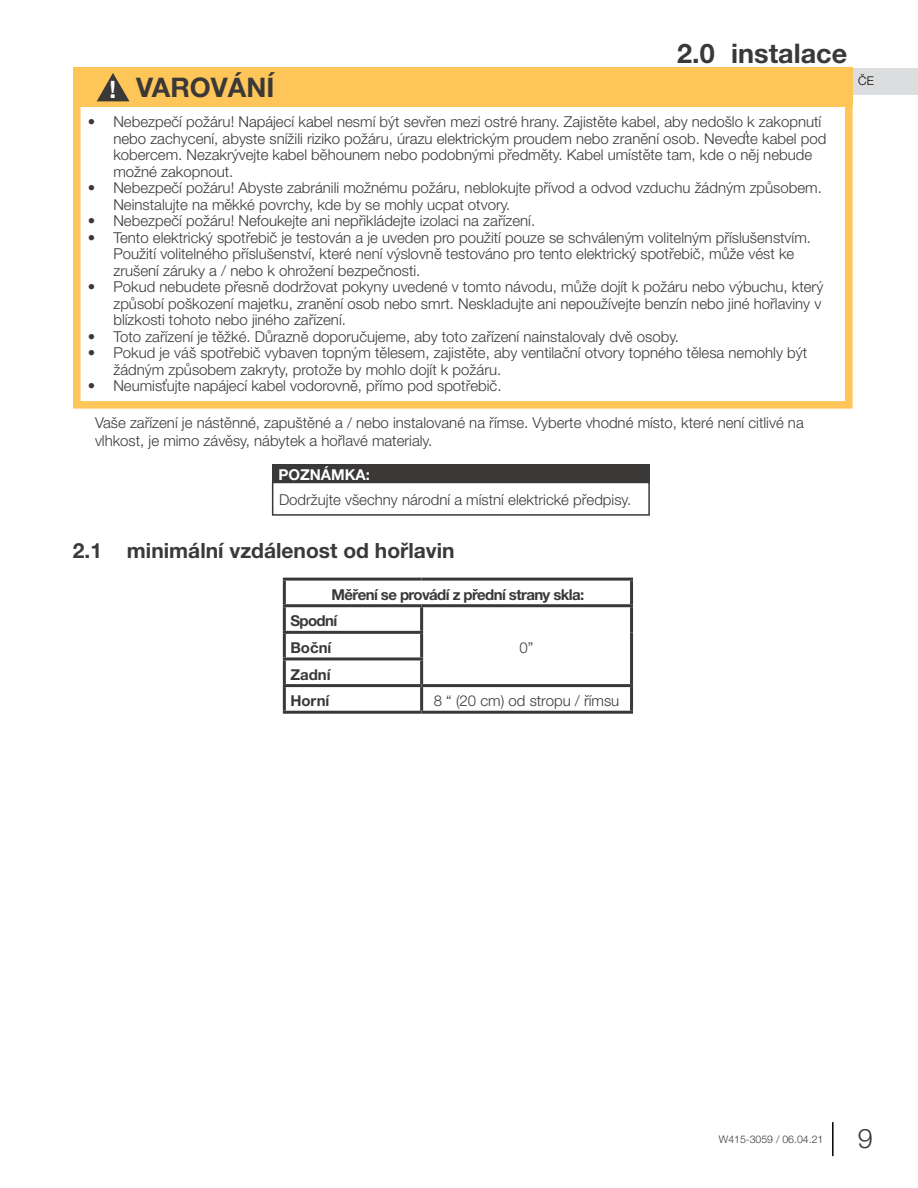
<style>
.page{position:relative;width:918px;height:1188px;background:#fff}
.page>*{position:absolute;margin:0;border:0;box-sizing:border-box;transform-origin:0 0}
.t1{font:700 27px "Helvetica Neue";color:#3b3838}
.t2{font:300 27px "Helvetica Neue";color:#3b3838}
.t3{font:700 21px "Helvetica Neue";color:#3b3838}
.t4{font:300 15px/16.5px "Helvetica Neue";color:#3b3838}
.t5{font:700 15px/26.7px "Helvetica Neue";letter-spacing:-.04em;color:#3b3838}
.t6{font:700 15px/26.7px "Helvetica Neue";color:#3b3838}
.t7{font:700 15px "Helvetica Neue";color:#fff}
.t8{font:300 12px "Helvetica Neue";color:#000}
.t9{font:300 10.5px "Helvetica Neue";color:#3b3838}
.s1{font-size:24px;color:#fff}
</style>
<div class="page">
<hr style="left:832px;top:1122px;width:2px;height:34px;background:#000">
<div style="left:853px;top:68px;width:65px;height:27px;background:#dcddde"></div>
<hr style="left:283px;top:578px;width:139px;height:3px;background:#3b3838">
<hr style="left:283px;top:581px;width:3px;height:23px;background:#3b3838">
<hr style="left:422px;top:578px;width:211px;height:3px;background:#3b3838">
<hr style="left:630px;top:581px;width:3px;height:23px;background:#3b3838">
<hr style="left:283px;top:604px;width:139px;height:3px;background:#3b3838">
<hr style="left:283px;top:607px;width:3px;height:24px;background:#3b3838">
<hr style="left:422px;top:604px;width:211px;height:3px;background:#3b3838">
<hr style="left:420px;top:607px;width:3px;height:24px;background:#3b3838">
<hr style="left:630px;top:607px;width:3px;height:25px;background:#3b3838">
<hr style="left:283px;top:631px;width:140px;height:3px;background:#3b3838">
<hr style="left:283px;top:634px;width:3px;height:23px;background:#3b3838">
<hr style="left:420px;top:634px;width:3px;height:23px;background:#3b3838">
<hr style="left:630px;top:632px;width:3px;height:27px;background:#3b3838">
<hr style="left:283px;top:657px;width:140px;height:3px;background:#3b3838">
<hr style="left:283px;top:660px;width:3px;height:24px;background:#3b3838">
<hr style="left:420px;top:660px;width:3px;height:24px;background:#3b3838">
<hr style="left:630px;top:659px;width:3px;height:25px;background:#3b3838">
<hr style="left:283px;top:684px;width:139px;height:3px;background:#3b3838">
<hr style="left:283px;top:687px;width:3px;height:24px;background:#3b3838">
<hr style="left:422px;top:684px;width:211px;height:3px;background:#3b3838">
<hr style="left:420px;top:687px;width:3px;height:24px;background:#3b3838">
<hr style="left:630px;top:687px;width:3px;height:24px;background:#3b3838">
<hr style="left:283px;top:711px;width:139px;height:3px;background:#3b3838">
<hr style="left:422px;top:711px;width:211px;height:3px;background:#3b3838">
<div style="left:272px;top:482px;width:378px;height:34px;border:2px solid #3b3838"></div>
<div style="left:272px;top:465px;width:378px;height:18px;background:#3b3838"></div>
<div style="left:73px;top:92px;width:780px;height:317px;border:8px solid #fec558"></div>
<div style="left:73px;top:68px;width:780px;height:39px;background:#fec558"></div>
<svg style="left:97px;top:73px;width:33px;height:28px"></svg>
<h1 class="t1" style="left:109px;top:67px;width:167px"><span class="s1">!</span> VAROVÁNÍ</h1>
<h1 class="t1" style="left:705px;top:32px;width:142px">installation</h1>
<h1 class="t1" style="left:677px;top:33px;width:171px">2.0 instalace</h1>
<p class="t4" style="left:113px;top:113px;width:714px;text-indent:-26px">• Nebezpečí požáru! Napájecí kabel nesmí být sevřen mezi ostré hrany. Zajistěte kabel, aby nedošlo k zakopnutí nebo zachycení, abyste snížili riziko požáru, úrazu elektrickým proudem nebo zranění osob. Neveďte kabel pod kobercem. Nezakrývejte kabel běhounem nebo podobnými předměty. Kabel umístěte tam, kde o něj nebude možné zakopnout.</p>
<p class="t4" style="left:113px;top:179px;width:710px;text-indent:-26px">• Nebezpečí požáru! Abyste zabránili možnému požáru, neblokujte přívod a odvod vzduchu žádným způsobem.<br>Neinstalujte na měkké povrchy, kde by se mohly ucpat otvory.</p>
<p class="t4" style="left:88px;top:212px;width:449px">• Nebezpečí požáru! Nefoukejte ani nepřikládejte izolaci na zařízení.</p>
<p class="t4" style="left:113px;top:228px;width:699px;text-indent:-26px">• Tento elektrický spotřebič je testován a je uveden pro použití pouze se schváleným volitelným příslušenstvím.<br>Použití volitelného příslušenství, které není výslovně testováno pro tento elektrický spotřebič, může vést ke zrušení záruky a / nebo k ohrožení bezpečnosti.</p>
<p class="t4" style="left:113px;top:278px;width:711px;text-indent:-26px">• Pokud nebudete přesně dodržovat pokyny uvedené v tomto návodu, může dojít k požáru nebo výbuchu, který způsobí poškození majetku, zranění osob nebo smrt. Neskladujte ani nepoužívejte benzín nebo jiné hořlaviny v blízkosti tohoto nebo jiného zařízení.</p>
<p class="t4" style="left:88px;top:327px;width:593px">• Toto zařízení je těžké. Důrazně doporučujeme, aby toto zařízení nainstalovaly dvě osoby.</p>
<p class="t4" style="left:113px;top:344px;width:695px;text-indent:-26px">• Pokud je váš spotřebič vybaven topným tělesem, zajistěte, aby ventilační otvory topného tělesa nemohly být žádným způsobem zakryty, protože by mohlo dojít k požáru.</p>
<p class="t4" style="left:88px;top:377px;width:415px">• Neumisťujte napájecí kabel vodorovně, přímo pod spotřebič.</p>
<p class="t4" style="left:95px;top:413px;width:710px;line-height:18px">Vaše zařízení je nástěnné, zapuštěné a / nebo instalované na římse. Vyberte vhodné místo, které není citlivé na vlhkost, je mimo závěsy, nábytek a hořlavé materialy.</p>
<p class="t7" style="left:278px;top:463px;width:93px">POZNÁMKA:</p>
<p class="t4" style="left:279px;top:490px;width:354px">Dodržujte všechny národní a místní elektrické předpisy.</p>
<p class="t8" style="left:858px;top:71px;width:17px">ČE</p>
<h2 class="t3" style="left:73px;top:534px;width:383px">2.1 minimální vzdálenost od hořlavin</h2>
<p class="t5" style="left:290px;top:581px;width:295px;text-indent:41px">Měření se provádí z přední strany skla:<br>Spodní<br>Boční</p>
<p class="t4" style="left:520px;top:638px;width:15px">0”</p>
<p class="t6" style="left:290px;top:661px;width:42px">Zadní<br>Horní</p>
<p class="t4" style="left:434px;top:692px;width:187px">8 “ (20 cm) od stropu / římsu</p>
<p class="t9" style="left:719px;top:1131px;width:106px">W415-3059 / 06.04.21</p>
<h1 class="t2" style="left:858px;top:1116px;width:17px">9</h1>
</div>
